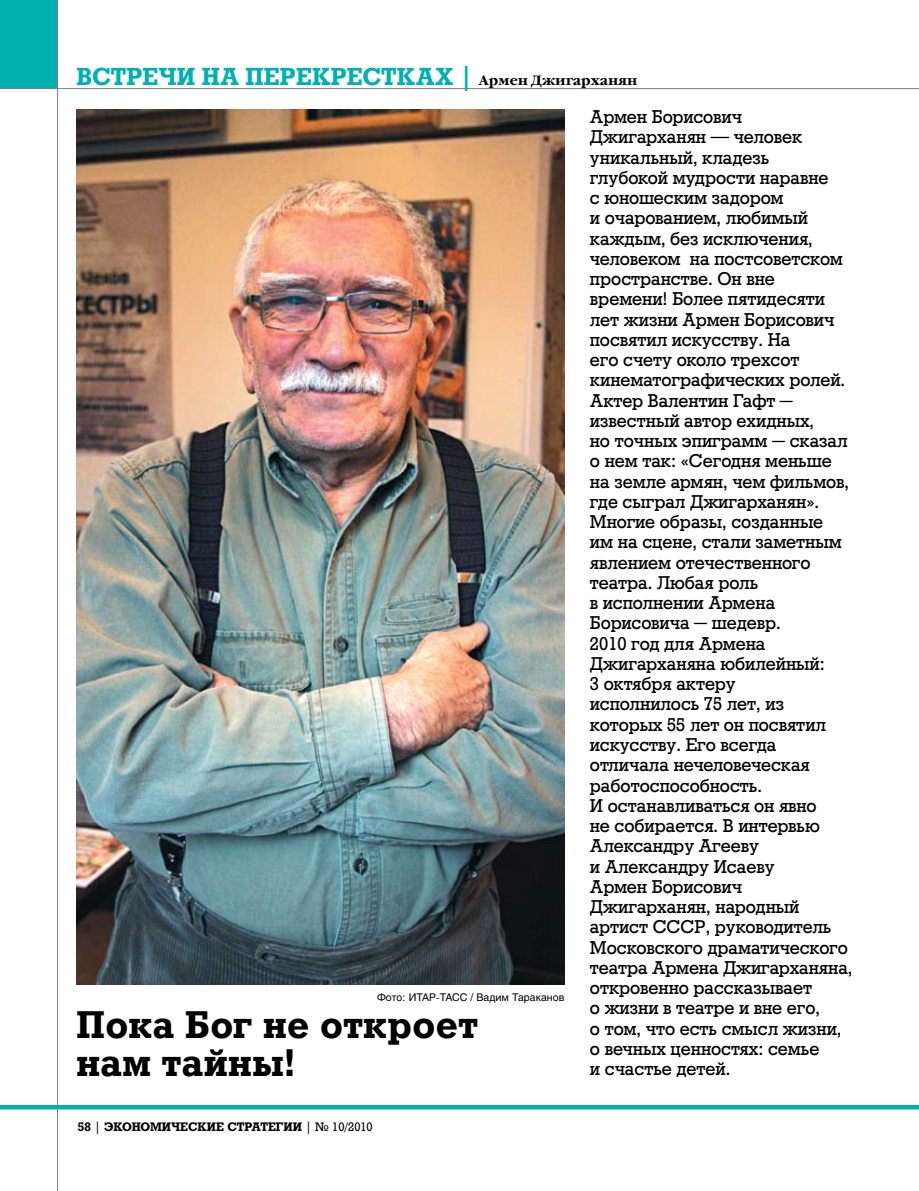
<style>
.page{position:relative;width:919px;height:1191px;background:#fff}
.page>*{position:absolute;margin:0;border:0;box-sizing:border-box;transform-origin:0 0}
.t1{font:700 37.5px/37.5px "Rodeo";letter-spacing:.01em;color:#000}
.t2{font:700 24px "Rodeo";letter-spacing:.01em;color:#00b0b1}
.t3{font:18px/20.2px "Rodeo";color:#000}
.t4{font:700 12px "Rodeo";color:#000}
.t5{font:10.5px "Helios";color:#000}
.s1{font-family:"Garamond C";font-size:13.5px;color:#000}
.s2{font-weight:400}
</style>
<div class="page">
<div style="left:0;top:0;width:58px;height:89px;background:#00b0b1"></div>
<hr style="left:57px;top:0;width:1px;height:1191px;background:#808284">
<hr style="left:0;top:88px;width:918px;height:1px;background:#808284">
<hr style="left:0;top:1105px;width:918px;height:4px;background:#00b0b1">
<img style="left:77px;top:109px;width:487px;height:875px">
<h2 class="t2" style="left:77px;top:62px;width:562px">ВСТРЕЧИ НА ПЕРЕКРЕСТКАХ | <span class="s1">Армен Джигарханян</span></h2>
<p class="t3" style="left:590px;top:107px;width:264px">Армен Борисович<br>Джигарханян — человек уникальный, кладезь<br>глубокой мудрости наравне<br>с юношеским задором<br>и очарованием, любимый каждым, без исключения, человеком на постсоветском пространстве. Он вне времени! Более пятидесяти лет жизни Армен Борисович посвятил искусству. На<br>его счету около трехсот кинематографических ролей.<br>Актер Валентин Гафт – известный автор ехидных,<br>но точных эпиграмм – сказал о нем так: «Сегодня меньше на земле армян, чем фильмов, где сыграл Джигарханян».<br>Многие образы, созданные<br>им на сцене, стали заметным явлением отечественного театра. Любая роль<br>в исполнении Армена<br>Борисовича – шедевр.<br>2010 год для Армена<br>Джигарханяна юбилейный:<br>3 октября актеру<br>исполнилось 75 лет, из которых 55 лет он посвятил искусству. Его всегда отличала нечеловеческая работоспособность.<br>И останавливаться он явно<br>не собирается. В интервью<br>Александру Агееву<br>и Александру Исаеву<br>Армен Борисович<br>Джигарханян, народный артист СССР, руководитель<br>Московского драматического театра Армена Джигарханяна, откровенно рассказывает<br>о жизни в театре и вне его,<br>о том, что есть смысл жизни, о вечных ценностях: семье<br>и счастье детей.</p>
<p class="t5" style="left:377px;top:990px;width:189px">Фото: ИТАР-ТАСС / Вадим Тараканов</p>
<h1 class="t1" style="left:77px;top:1005px;width:403px">Пока Бог не откроет нам тайны!</h1>
<p class="t4" style="left:78px;top:1119px;width:296px">58 <span class="s2">|</span> ЭКОНОМИЧЕСКИЕ СТРАТЕГИИ <span class="s2">| № 10/2010</span></p>
</div>
